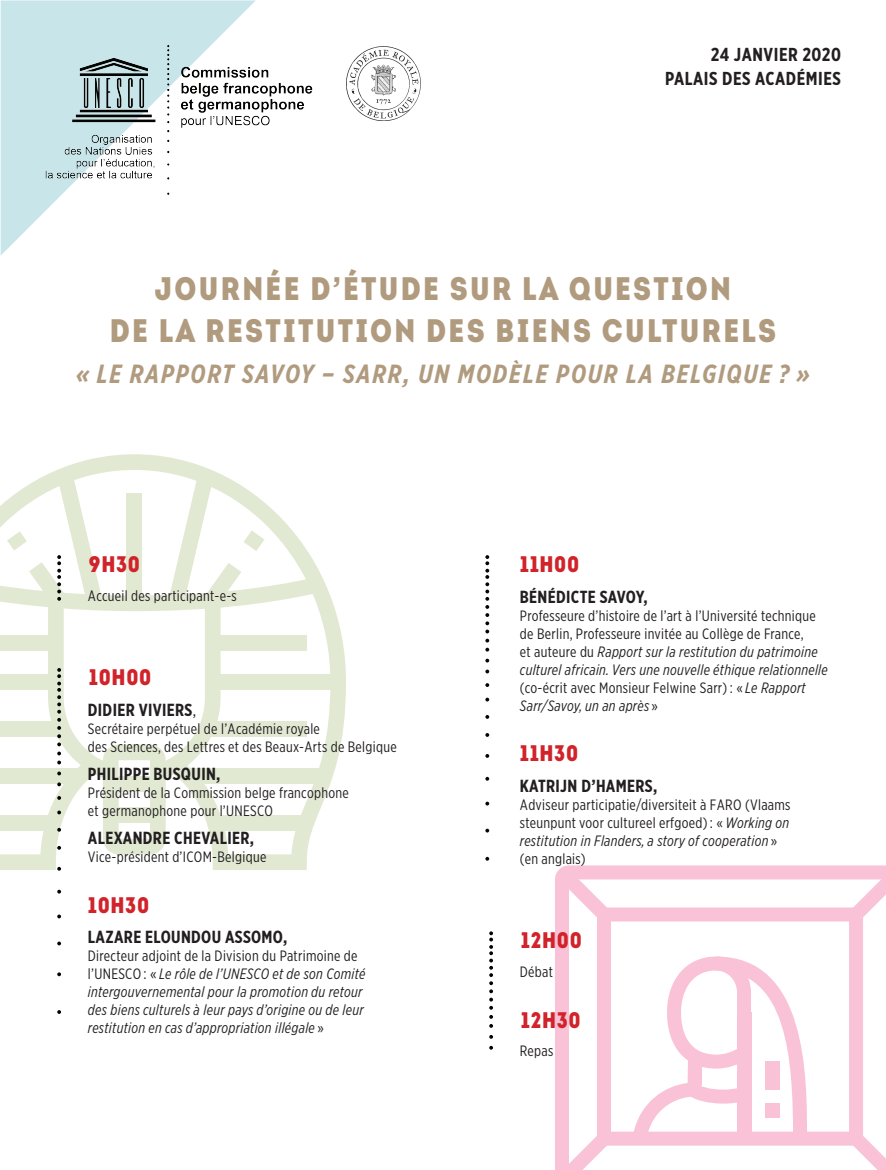
<style>
.page{position:relative;width:886px;height:1170px;background:#fff}
.page>*{position:absolute;margin:0;border:0;box-sizing:border-box;transform-origin:0 0}
.t1{font:32.62px/41.8px "Intro Cond Black Free";letter-spacing:.07em;color:#b19b7f;text-align:center}
.t2{font:italic 700 26.25px "Gotham X Narrow";letter-spacing:.07em;color:#b19b7f}
.t3{font:22.5px "Intro Cond Black Free";letter-spacing:.03em;color:#d1232a}
.t4{font:700 18.75px/23.8px "Gotham X Narrow";letter-spacing:.03em;color:#231f20;text-align:right}
.t5{font:700 17.5px "Gotham X Narrow";letter-spacing:.02em;color:#231f20}
.t6{font:15px/18px "Gotham X Narrow";letter-spacing:.02em;color:#231f20}
.t7{font:italic 15px/18px "Gotham X Narrow";letter-spacing:.02em;color:#231f20}
.s1{font-family:"Gotham X Narrow";font-weight:700}
.s2{font-weight:400}
.s3{font-style:normal}
.s4{font-style:italic}
</style>
<div class="page">
<svg style="left:1px;top:0;width:255px;height:255px;fill:#c8e5ea"></svg>
<svg style="left:0;top:454px;width:346px;height:416px"></svg>
<div style="left:187px;top:768px;width:138px;height:15px;background:#e1e9d3"></div>
<div style="left:213px;top:674px;width:125px;height:15px;background:#e1e9d3"></div>
<svg style="left:555px;top:865px;width:331px;height:304px"></svg>
<svg style="left:597px;top:907px;width:266px;height:238px"></svg>
<svg style="left:559px;top:869px;width:50px;height:50px"></svg>
<svg style="left:851px;top:869px;width:35px;height:50px"></svg>
<svg style="left:559px;top:1133px;width:50px;height:36px"></svg>
<svg style="left:851px;top:1133px;width:35px;height:36px"></svg>
<svg style="left:632px;top:956px;width:175px;height:184px"></svg>
<img style="left:45px;top:45px;width:268px;height:158px">
<svg style="left:346px;top:46px;width:75px;height:75px"></svg>
<svg style="left:489px;top:931px;width:4px;height:96px"></svg>
<svg style="left:489px;top:1035px;width:4px;height:3px"></svg>
<svg style="left:489px;top:1045px;width:4px;height:4px"></svg>
<svg style="left:57px;top:866px;width:4px;height:4px"></svg>
<svg style="left:57px;top:889px;width:4px;height:4px"></svg>
<svg style="left:57px;top:914px;width:4px;height:4px"></svg>
<svg style="left:57px;top:941px;width:4px;height:4px"></svg>
<svg style="left:57px;top:972px;width:4px;height:4px"></svg>
<svg style="left:57px;top:1010px;width:4px;height:3px"></svg>
<svg style="left:485px;top:555px;width:4px;height:96px"></svg>
<svg style="left:485px;top:658px;width:4px;height:4px"></svg>
<svg style="left:485px;top:669px;width:4px;height:4px"></svg>
<svg style="left:485px;top:683px;width:4px;height:4px"></svg>
<svg style="left:485px;top:697px;width:4px;height:4px"></svg>
<svg style="left:485px;top:715px;width:4px;height:3px"></svg>
<svg style="left:485px;top:733px;width:4px;height:3px"></svg>
<svg style="left:485px;top:754px;width:4px;height:3px"></svg>
<svg style="left:485px;top:776px;width:4px;height:4px"></svg>
<svg style="left:485px;top:801px;width:4px;height:4px"></svg>
<svg style="left:485px;top:828px;width:4px;height:4px"></svg>
<svg style="left:485px;top:856px;width:4px;height:4px"></svg>
<svg style="left:0;top:473px;width:319px;height:381px"></svg>
<p class="t4" style="left:665px;top:43px;width:177px">24 JANVIER 2020<br>PALAIS DES ACADÉMIES</p>
<h1 class="t1" style="left:110px;top:267px;width:668px">JOURNÉE D<span class="s1">’</span>ÉTUDE SUR LA QUESTION<br>DE LA RESTITUTION DES BIENS CULTURELS</h1>
<h2 class="t2" style="left:76px;top:358px;width:736px">« LE RAPPORT SAVOY – SARR, UN MODÈLE POUR LA BELGIQUE ? »</h2>
<h3 class="t3" style="left:89px;top:548px;width:52px">9H30</h3>
<p class="t6" style="left:88px;top:586px;width:150px">Accueil des participant-e-s</p>
<h3 class="t3" style="left:89px;top:661px;width:64px">10H00</h3>
<p class="t5" style="left:88px;top:698px;width:110px">DIDIER VIVIERS<span class="s2">,</span></p>
<p class="t6" style="left:88px;top:719px;width:310px">Secrétaire perpétuel de l’Académie royale<br>des Sciences, des Lettres et des Beaux-Arts de Belgique</p>
<p class="t5" style="left:88px;top:763px;width:134px">PHILIPPE BUSQUIN,</p>
<p class="t6" style="left:88px;top:783px;width:262px">Président de la Commission belge francophone et germanophone pour l’UNESCO</p>
<p class="t5" style="left:88px;top:827px;width:168px">ALEXANDRE CHEVALIER,</p>
<p class="t6" style="left:88px;top:847px;width:180px">Vice-président d’ICOM-Belgique</p>
<h3 class="t3" style="left:88px;top:889px;width:63px">10H30</h3>
<p class="t5" style="left:88px;top:926px;width:201px">LAZARE ELOUNDOU ASSOMO,</p>
<p class="t7" style="left:88px;top:946px;width:279px"><span class="s3">Directeur adjoint de la Division du Patrimoine de l’UNESCO : «</span> Le rôle de l’UNESCO et de son Comité intergouvernemental pour la promotion du retour des biens culturels à leur pays d’origine ou de leur restitution en cas d’appropriation illégale <span class="s3">»</span></p>
<h3 class="t3" style="left:520px;top:548px;width:61px">11H00</h3>
<p class="t5" style="left:520px;top:586px;width:129px">BÉNÉDICTE SAVOY,</p>
<p class="t6" style="left:520px;top:606px;width:309px">Professeure d’histoire de l’art à l’Université technique de Berlin, Professeure invitée au Collège de France,<br>et auteure du <span class="s4">Rapport sur la restitution du patrimoine culturel africain. Vers une nouvelle éthique relationnelle </span>(co-écrit avec Monsieur Felwine Sarr) : « <span class="s4">Le Rapport Sarr/Savoy, un an après</span> »</p>
<h3 class="t3" style="left:520px;top:738px;width:60px">11H30</h3>
<p class="t5" style="left:520px;top:775px;width:139px">KATRIJN D’HAMERS,</p>
<p class="t6" style="left:520px;top:795px;width:272px">Adviseur participatie/diversiteit à FARO (Vlaams steunpunt voor cultureel erfgoed) : « <span class="s4">Working on restitution in Flanders, a story of cooperation</span> » (en anglais)</p>
<h3 class="t3" style="left:521px;top:925px;width:62px">12H00</h3>
<p class="t6" style="left:520px;top:962px;width:35px">Débat</p>
<h3 class="t3" style="left:521px;top:1004px;width:61px">12H30</h3>
<p class="t6" style="left:520px;top:1041px;width:35px">Repas</p>
</div>
